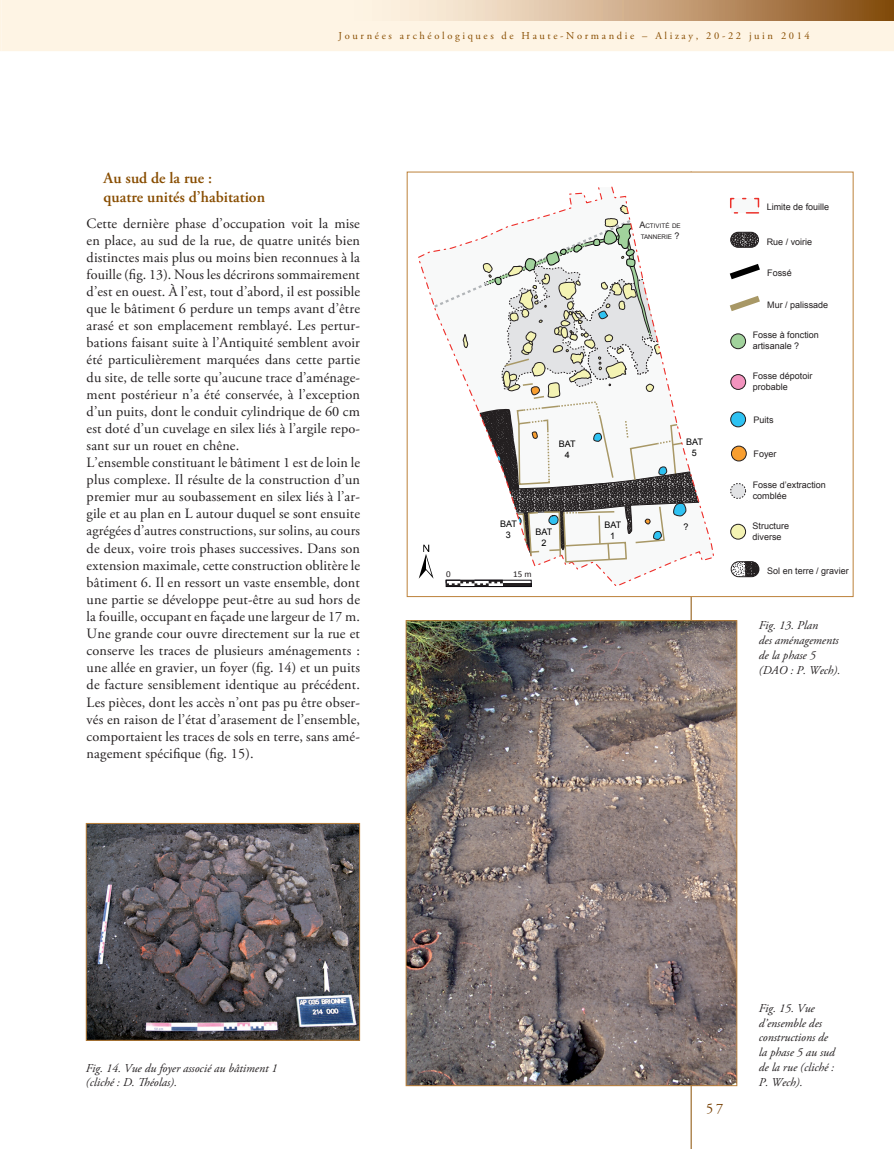
<style>
.page{position:relative;width:894px;height:1149px;background:#fff}
.page>*{position:absolute;margin:0;border:0;box-sizing:border-box;transform-origin:0 0}
.t1{font:600 15.75px/18.9px "Adobe Garamond Pro";color:#884d00}
.t2{font:14.4px "Adobe Garamond Pro";color:#753e00}
.t3{font:14.25px/17.1px "Adobe Garamond Pro";letter-spacing:.01em;color:#231f20}
.t4{font:italic 12px/14.9px "Adobe Garamond Pro";color:#231f20}
.t5{font:10.5px "Adobe Garamond Pro";letter-spacing:.25em;color:#884d00}
.t6{font:9px/10.8px "Arial";color:#231f20}
.t7{font:9px/10.8px "Arial";letter-spacing:-.035em;color:#000;text-align:center}
.t8{font:9px "Calibri";color:#231f20}
.t9{font:6.3px/10.8px "Arial";color:#231f20}
.s1{font-size:9px}
</style>
<div class="page">
<hr style="left:0;top:0;width:2px;height:51px;background:#fef4e4">
<div style="left:2px;top:0;width:891px;height:51px;background:#fef4e4"></div>
<svg style="left:409px;top:0;width:484px;height:20px;background:#c6a37e"></svg>
<hr style="left:690px;top:172px;width:1px;height:977px;background:#884d00">
<svg style="left:729px;top:264px;width:31px;height:16px"></svg>
<svg style="left:729px;top:296px;width:31px;height:15px"></svg>
<svg style="left:732px;top:562px;width:26px;height:15px"></svg>
<div style="left:730px;top:561px;width:29px;height:16px;border:1px solid #231f20;border-radius:8px"></div>
<div style="left:730px;top:334px;width:15px;height:15px;background:#a1d29c;border-radius:50%"></div>
<div style="left:730px;top:333px;width:16px;height:16px;border:1px solid #231f20;border-radius:50%"></div>
<div style="left:730px;top:374px;width:15px;height:15px;background:#f293be;border-radius:50%"></div>
<div style="left:730px;top:374px;width:16px;height:16px;border:1px solid #231f20;border-radius:50%"></div>
<div style="left:730px;top:483px;width:15px;height:15px;background:#e2e3e5;border-radius:50%"></div>
<div style="left:730px;top:483px;width:16px;height:16px;border:1px dashed #231f20;border-radius:50%"></div>
<div style="left:730px;top:524px;width:15px;height:15px;background:#f4f3b3;border-radius:50%"></div>
<div style="left:730px;top:524px;width:16px;height:15px;border:1px solid #231f20;border-radius:50%"></div>
<div style="left:730px;top:412px;width:15px;height:15px;background:#2ec2f2;border-radius:50%"></div>
<div style="left:730px;top:412px;width:16px;height:15px;border:1px solid #231f20;border-radius:50%"></div>
<div style="left:731px;top:446px;width:15px;height:15px;background:#f89e2f;border-radius:50%"></div>
<div style="left:731px;top:446px;width:15px;height:15px;border:1px solid #231f20;border-radius:50%"></div>
<svg style="left:732px;top:232px;width:26px;height:15px"></svg>
<div style="left:730px;top:232px;width:28px;height:16px;border:1px solid #231f20;border-radius:8px"></div>
<div style="left:730px;top:199px;width:28px;height:14px;background:#f8f9f9"></div>
<div style="left:730px;top:198px;width:29px;height:16px;border:2px dashed #ec312a"></div>
<svg style="left:418px;top:204px;width:281px;height:383px"></svg>
<img style="left:88px;top:825px;width:270px;height:213px">
<div style="left:86px;top:823px;width:274px;height:217px;border:1px solid #bc813a"></div>
<img style="left:407px;top:622px;width:328px;height:462px">
<div style="left:405px;top:620px;width:332px;height:466px;border:1px solid #bc813a"></div>
<p class="t5" style="left:338px;top:29px;width:472px">Journées archéologiques de Haute-Normandie – Alizay, 20-22 juin 2014</p>
<p class="t1" style="left:104px;top:169px;width:163px">Au sud de la rue :<br>quatre unités d’habitation</p>
<p class="t3" style="left:87px;top:215px;width:275px">Cette dernière phase d’occupation voit la mise en place, au sud de la rue, de quatre unités bien distinctes mais plus ou moins bien reconnues à la fouille (fig. 13). Nous les décrirons sommairement d’est en ouest. À l’est, tout d’abord, il est possible que le bâtiment 6 perdure un temps avant d’être arasé et son emplacement remblayé. Les pertur&shy;bations faisant suite à l’Antiquité semblent avoir été particulièrement marquées dans cette partie du site, de telle sorte qu’aucune trace d’aménage&shy;ment postérieur n’a été conservée, à l’exception d’un puits, dont le conduit cylindrique de 60 cm est doté d’un cuvelage en silex liés à l’argile repo&shy;sant sur un rouet en chêne.<br>L’ensemble constituant le bâtiment 1 est de loin le plus complexe. Il résulte de la construction d’un premier mur au soubassement en silex liés à l’ar&shy;gile et au plan en L autour duquel se sont ensuite agrégées d’autres constructions, sur solins, au cours de deux, voire trois phases successives. Dans son extension maximale, cette construction oblitère le bâtiment 6. Il en ressort un vaste ensemble, dont une partie se développe peut-être au sud hors de la fouille, occupant en façade une largeur de 17 m.<br>Une grande cour ouvre directement sur la rue et conserve les traces de plusieurs aménagements : une allée en gravier, un foyer (fig. 14) et un puits de facture sensiblement identique au précédent.<br>Les pièces, dont les accès n’ont pas pu être obser&shy;vés en raison de l’état d’arasement de l’ensemble, comportaient les traces de sols en terre, sans amé&shy;nagement spécifique (fig. 15).</p>
<p class="t9" style="left:639px;top:221px;width:43px"><span class="s1">A</span>CTIVITÉ DE<br>TANNERIE <span class="s1">?</span></p>
<p class="t7" style="left:559px;top:438px;width:18px">BAT<br>4</p>
<p class="t7" style="left:686px;top:436px;width:18px">BAT<br>5</p>
<p class="t7" style="left:500px;top:518px;width:18px">BAT<br>3</p>
<p class="t7" style="left:683px;top:521px;width:7px">?</p>
<p class="t7" style="left:604px;top:520px;width:18px">BAT<br>1</p>
<p class="t7" style="left:535px;top:527px;width:18px">BAT<br>2</p>
<p class="t8" style="left:446px;top:568px;width:6px">0</p>
<p class="t8" style="left:513px;top:568px;width:20px">15 m</p>
<p class="t6" style="left:766px;top:202px;width:64px">Limite de fouille</p>
<p class="t6" style="left:766px;top:236px;width:47px">Rue / voirie</p>
<p class="t6" style="left:767px;top:268px;width:26px">Fossé</p>
<p class="t6" style="left:767px;top:300px;width:63px">Mur / palissade</p>
<p class="t6" style="left:752px;top:330px;width:68px">Fosse à fonction artisanale ?</p>
<p class="t6" style="left:752px;top:370px;width:61px">Fosse dépotoir probable</p>
<p class="t6" style="left:753px;top:414px;width:22px">Puits</p>
<p class="t6" style="left:753px;top:448px;width:25px">Foyer</p>
<p class="t6" style="left:752px;top:479px;width:75px">Fosse d’extraction comblée</p>
<p class="t6" style="left:752px;top:520px;width:38px">Structure diverse</p>
<p class="t6" style="left:767px;top:565px;width:83px">Sol en terre / gravier</p>
<p class="t4" style="left:758px;top:618px;width:83px">Fig. 13. Plan<br>des aménagements de la phase 5 (DAO : P. Wech).</p>
<p class="t4" style="left:86px;top:1061px;width:193px;line-height:14.4px">Fig. 14. Vue du foyer associé au bâtiment 1 (cliché : D. Théolas).</p>
<p class="t2" style="left:706px;top:1099px;width:19px">57</p>
<p class="t4" style="left:758px;top:1001px;width:78px">Fig. 15. Vue d’ensemble des constructions de la phase 5 au sud de la rue (cliché :<br>P. Wech).</p>
</div>
